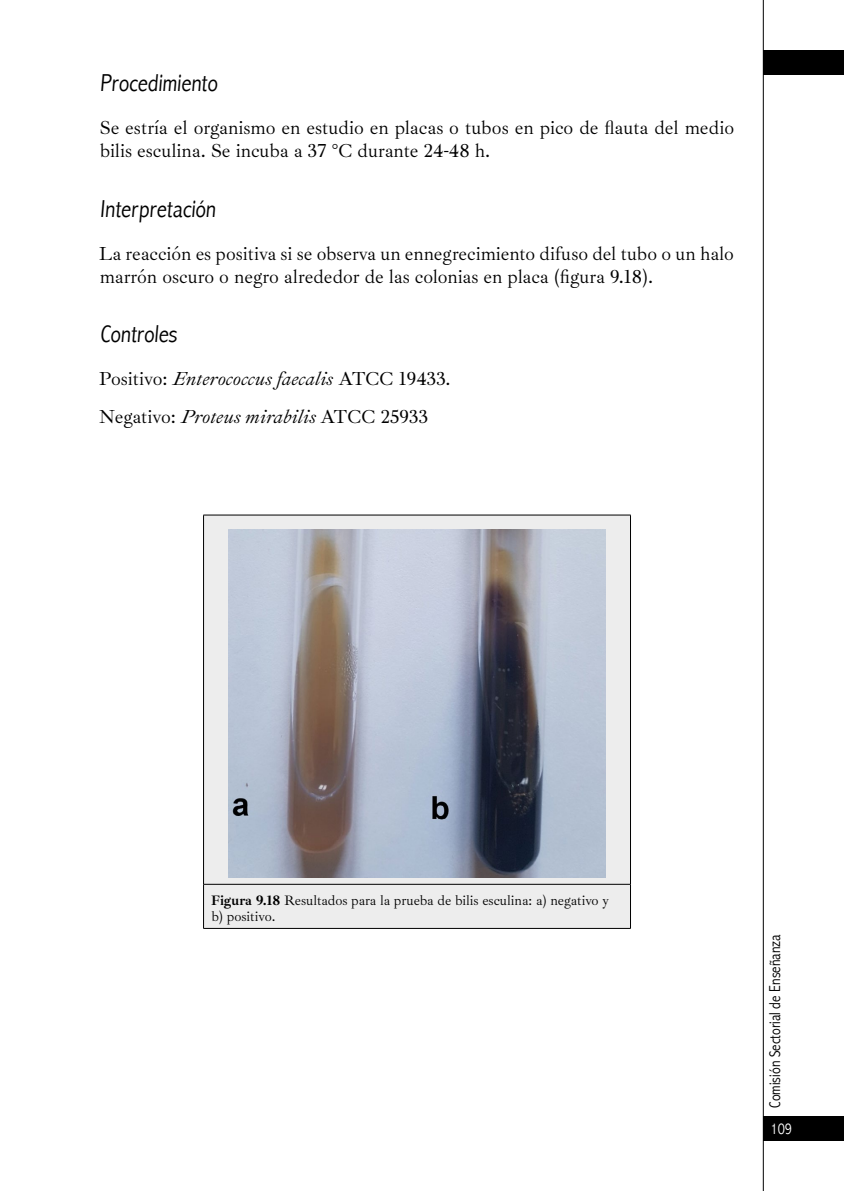
<style>
.page{position:relative;width:844px;height:1191px;background:#fff}
.page>*{position:absolute;margin:0;border:0;box-sizing:border-box;transform-origin:0 0}
.t1{font:300 condensed 24.5px "Abadi Pro";color:#000}
.t2{font:19.25px/23.1px "Ibarra Real Nova";color:#000}
.t3{font:300 condensed 15.75px "Abadi Pro";color:#000}
.t4{font:300 condensed 15.75px "Abadi Pro";color:#fff}
.t5{font:14px/16.8px "Ibarra Real Nova";color:#000}
.s1{font-style:italic}
.s2{font-weight:700}
</style>
<div class="page">
<hr style="left:762px;top:0;width:1px;height:1191px;background:#000">
<div style="left:762px;top:1116px;width:81px;height:25px;background:#000"></div>
<div style="left:763px;top:50px;width:80px;height:25px;background:#000"></div>
<div style="left:204px;top:516px;width:426px;height:412px;background:#ededed"></div>
<hr style="left:203px;top:515px;width:427px;height:1px;background:#000">
<hr style="left:203px;top:515px;width:1px;height:369px;background:#000">
<hr style="left:630px;top:515px;width:1px;height:369px;background:#000">
<hr style="left:203px;top:884px;width:427px;height:1px;background:#000">
<hr style="left:203px;top:884px;width:1px;height:44px;background:#000">
<hr style="left:630px;top:884px;width:1px;height:44px;background:#000">
<hr style="left:203px;top:928px;width:427px;height:1px;background:#000">
<img style="left:229px;top:530px;width:376px;height:347px">
<p class="t1" style="left:100px;top:70px;width:122px">Procedimiento</p>
<p class="t2" style="left:100px;top:117px;width:636px">Se estría el organismo en estudio en placas o tubos en pico de flauta del medio bilis esculina. Se incuba a 37 °C durante 24-48 h.</p>
<p class="t1" style="left:100px;top:195px;width:120px">Interpretación</p>
<p class="t2" style="left:99px;top:242px;width:636px">La reacción es positiva si se observa un ennegrecimiento difuso del tubo o un halo marrón oscuro o negro alrededor de las colonias en placa (figura 9.18).</p>
<p class="t1" style="left:100px;top:320px;width:81px">Controles</p>
<p class="t2" style="left:99px;top:360px;width:353px;line-height:38px">Positivo: <span class="s1">Enterococcus faecalis</span> ATCC 19433.<br>Negativo: <span class="s1">Proteus mirabilis</span> ATCC 25933</p>
<p class="t5" style="left:211px;top:892px;width:399px"><span class="s2">Figura 9.18</span> Resultados para la prueba de bilis esculina: a) negativo y b) positivo.</p>
<p class="t3" style="left:766px;top:1107px;width:175px;rotate:-90deg">Comisión Sectorial de Enseñanza</p>
<p class="t4" style="left:770px;top:1120px;width:23px">109</p>
</div>
